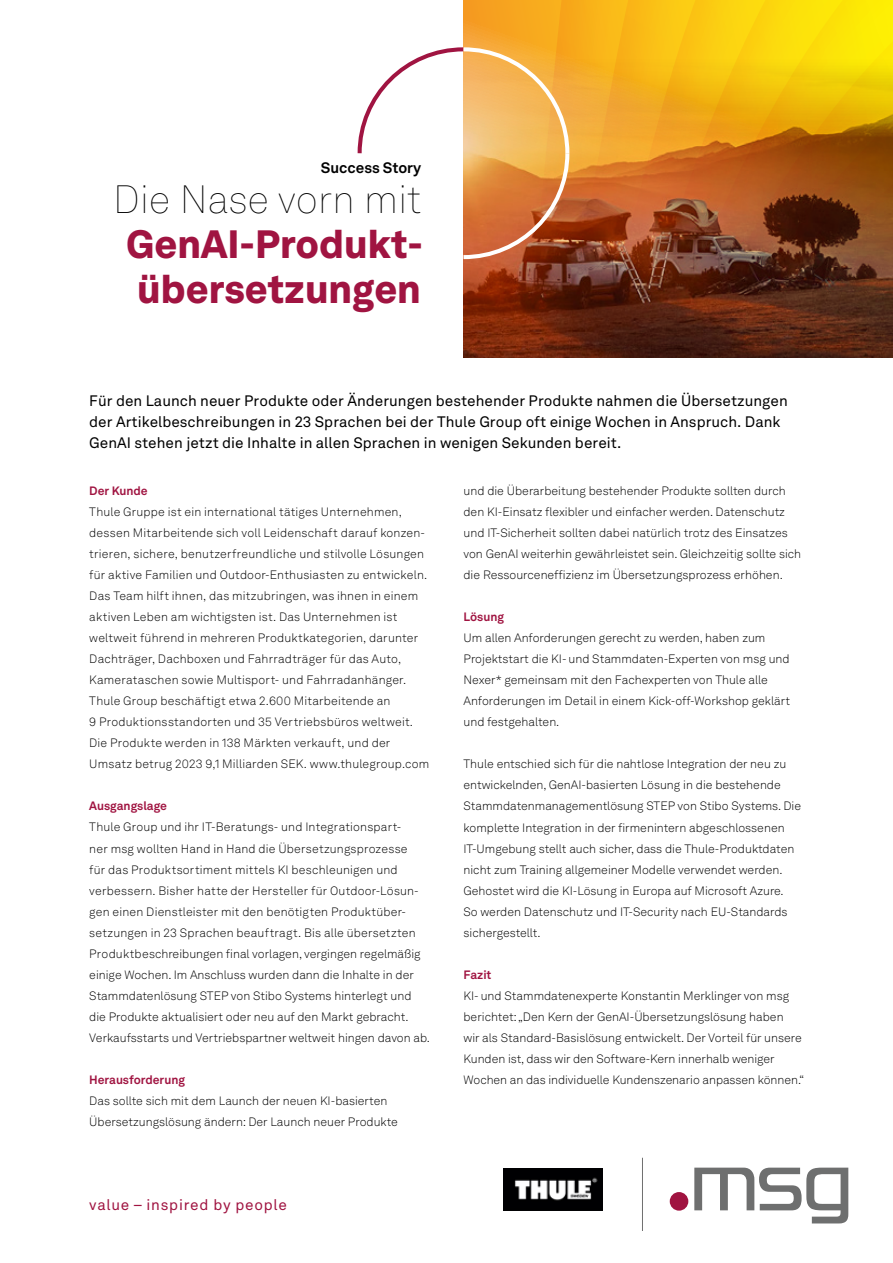
<style>
.page{position:relative;width:893px;height:1263px;background:#fff}
.page>*{position:absolute;margin:0;border:0;box-sizing:border-box;transform-origin:0 0}
.t1{font:900 39px/45px "Akkurat LL";color:#a01441}
.t2{font:100 39px "Akkurat LL";color:#000}
.t3{font:15px/21px "Akkurat LL";color:#000}
.t4{font:15px "Akkurat LL";letter-spacing:.05em;color:#a01441}
.t5{font:700 15px "Akkurat LL";color:#000}
.t6{font:300 12px/21px "Akkurat LL";color:#000}
.t7{font:700 12px "Akkurat LL";color:#a01441}
</style>
<div class="page">
<div style="left:670px;top:1192px;width:18px;height:18px;background:#a01340;border-radius:50%"></div>
<svg style="left:694px;top:1167px;width:154px;height:56px"></svg>
<hr style="left:642px;top:1158px;width:1px;height:73px;background:#6f6f6f">
<svg style="left:463px;top:0;width:430px;height:11px;background:#fac513"></svg>
<svg style="left:463px;top:11px;width:430px;height:81px;background:#f8c512"></svg>
<svg style="left:571px;top:92px;width:322px;height:70px;background:#d99318"></svg>
<svg style="left:571px;top:162px;width:322px;height:60px;background:#a75420"></svg>
<img style="left:463px;top:222px;width:430px;height:50px">
<svg style="left:463px;top:272px;width:430px;height:86px;background:#5d2411"></svg>
<svg style="left:357px;top:45px;width:214px;height:216px"></svg>
<img style="left:503px;top:1168px;width:99px;height:43px">
<p class="t5" style="left:321px;top:156px;width:102px">Success Story</p>
<h1 class="t2" style="left:113px;top:173px;width:309px">Die Nase vorn mit</h1>
<h1 class="t1" style="left:126px;top:219px;width:298px">GenAI-Produkt&shy;übersetzungen</h1>
<p class="t3" style="left:89px;top:389px;width:700px">Für den Launch neuer Produkte oder Änderungen bestehender Produkte nahmen die Übersetzungen der Artikelbeschreibungen in 23 Sprachen bei der Thule Group oft einige Wochen in Anspruch. Dank<br>GenAI stehen jetzt die Inhalte in allen Sprachen in wenigen Sekunden bereit.</p>
<p class="t7" style="left:89px;top:481px;width:60px">Der Kunde</p>
<p class="t6" style="left:89px;top:501px;width:342px">Thule Gruppe ist ein international tätiges Unternehmen, dessen Mitarbeitende sich voll Leidenschaft darauf konzen&shy;trieren, sichere, benutzerfreundliche und stilvolle Lösungen für aktive Familien und Outdoor-Enthusiasten zu entwickeln.<br>Das Team hilft ihnen, das mitzubringen, was ihnen in einem aktiven Leben am wichtigsten ist. Das Unternehmen ist weltweit führend in mehreren Produktkategorien, darunter Dachträger, Dachboxen und Fahrradträger für das Auto, Kamerataschen sowie Multisport- und Fahrradanhänger.<br>Thule Group beschäftigt etwa 2.600 Mitarbeitende an<br>9 Produktionsstandorten und 35 Vertriebsbüros weltweit.<br>Die Produkte werden in 138 Märkten verkauft, und der Umsatz betrug 2023 9,1 Milliarden SEK. www.thulegroup.com</p>
<p class="t7" style="left:89px;top:797px;width:79px">Ausgangslage</p>
<p class="t6" style="left:89px;top:816px;width:342px">Thule Group und ihr IT-Beratungs- und Integrationspart-<br>ner msg wollten Hand in Hand die Übersetzungsprozesse<br>für das Produktsortiment mittels KI beschleunigen und verbessern. Bisher hatte der Hersteller für Outdoor-Lösun&shy;gen einen Dienstleister mit den benötigten Produktüber&shy;setzungen in 23 Sprachen beauftragt. Bis alle übersetzten Produktbeschreibungen final vorlagen, vergingen regelmäßig einige Wochen. Im Anschluss wurden dann die Inhalte in der Stammdatenlösung STEP von Stibo Systems hinterlegt und die Produkte aktualisiert oder neu auf den Markt gebracht.<br>Verkaufsstarts und Vertriebspartner weltweit hingen davon ab.</p>
<p class="t7" style="left:89px;top:1070px;width:97px">Herausforderung</p>
<p class="t6" style="left:89px;top:1090px;width:310px">Das sollte sich mit dem Launch der neuen KI-basierten<br>Übersetzungslösung ändern: Der Launch neuer Produkte</p>
<p class="t6" style="left:463px;top:480px;width:339px">und die Überarbeitung bestehender Produkte sollten durch den KI-Einsatz flexibler und einfacher werden. Datenschutz und IT-Sicherheit sollten dabei natürlich trotz des Einsatzes von GenAI weiterhin gewährleistet sein. Gleichzeitig sollte sich die Ressourceneffizienz im Übersetzungsprozess erhöhen.</p>
<p class="t7" style="left:463px;top:607px;width:42px">Lösung</p>
<p class="t6" style="left:463px;top:627px;width:328px">Um allen Anforderungen gerecht zu werden, haben zum Projektstart die KI- und Stammdaten-Experten von msg und Nexer* gemeinsam mit den Fachexperten von Thule alle Anforderungen im Detail in einem Kick-off-Workshop geklärt und festgehalten.</p>
<p class="t6" style="left:463px;top:753px;width:339px">Thule entschied sich für die nahtlose Integration der neu zu entwickelnden, GenAI-basierten Lösung in die bestehende Stammdatenmanagementlösung STEP von Stibo Systems. Die komplette Integration in der firmenintern abgeschlossenen IT-Umgebung stellt auch sicher, dass die Thule-Produktdaten nicht zum Training allgemeiner Modelle verwendet werden.<br>Gehostet wird die KI-Lösung in Europa auf Microsoft Azure.<br>So werden Datenschutz und IT-Security nach EU-Standards sichergestellt.</p>
<p class="t7" style="left:463px;top:965px;width:29px">Fazit</p>
<p class="t6" style="left:463px;top:985px;width:342px">KI- und Stammdatenexperte Konstantin Merklinger von msg berichtet: „Den Kern der GenAI-Übersetzungslösung haben<br>wir als Standard-Basislösung entwickelt. Der Vorteil für unsere Kunden ist, dass wir den Software-Kern innerhalb weniger Wochen an das individuelle Kundenszenario anpassen können.“</p>
<p class="t4" style="left:89px;top:1193px;width:199px">value – inspired by people</p>
</div>
